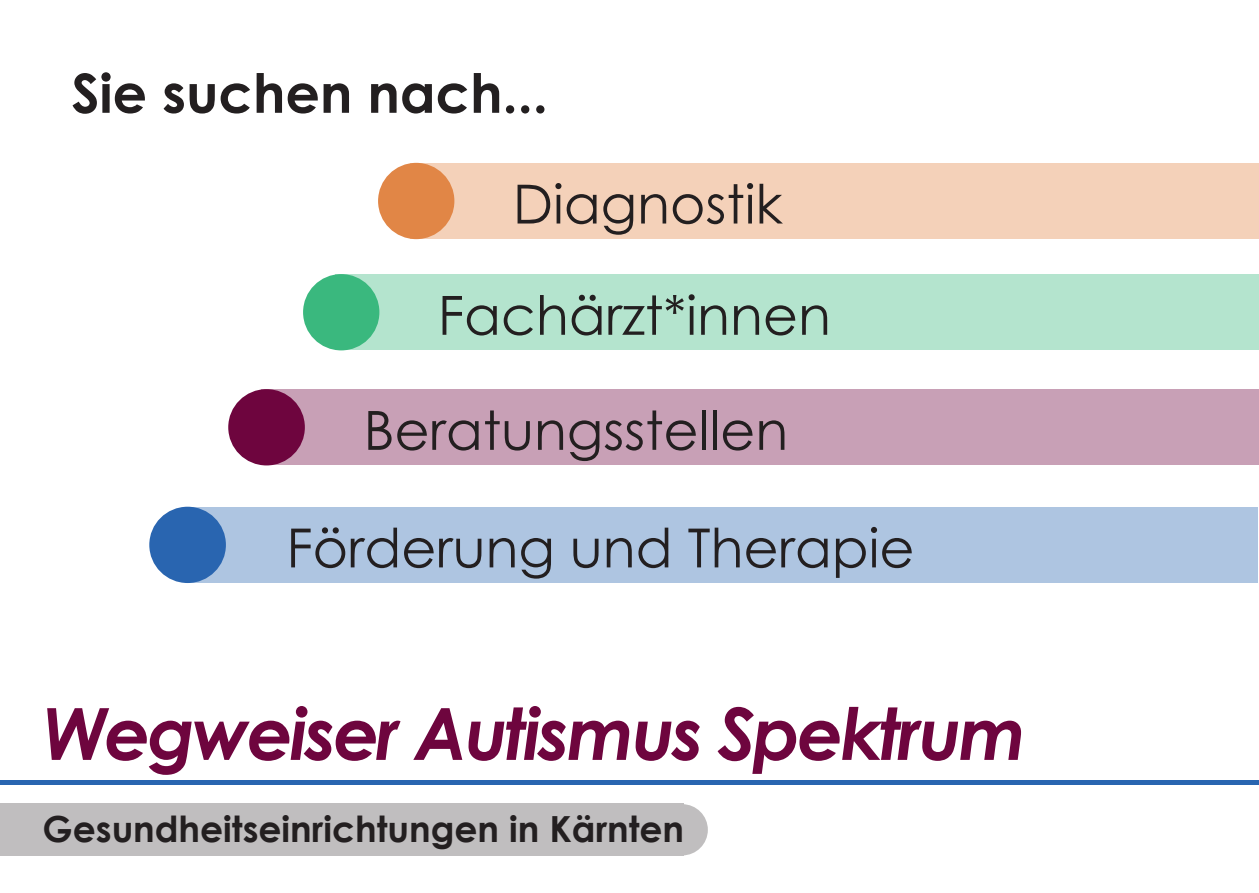
<style>
.page{position:relative;width:1259px;height:893px;background:#fff}
.page>*{position:absolute;margin:0;border:0;box-sizing:border-box;transform-origin:0 0}
.t1{font:italic 700 72px "Century Gothic";letter-spacing:-.04em;color:#6e053e}
.t2{font:54px "Century Gothic";color:#231f20}
.t3{font:700 54px "Century Gothic";color:#231f20}
.t4{font:700 36px "Century Gothic";color:#231f20}
</style>
<div class="page">
<div style="left:261px;top:389px;width:998px;height:76px;background:#c8a0b6"></div>
<div style="left:228px;top:389px;width:77px;height:76px;background:#6e053e;border-radius:50%"></div>
<div style="left:336px;top:274px;width:923px;height:76px;background:#b4e4ce"></div>
<div style="left:303px;top:274px;width:76px;height:76px;background:#3ab87e;border-radius:50%"></div>
<div style="left:411px;top:163px;width:848px;height:76px;background:#f4d1b9"></div>
<div style="left:378px;top:163px;width:76px;height:76px;background:#e18646;border-radius:50%"></div>
<div style="left:186px;top:507px;width:1071px;height:76px;background:#aec5e1"></div>
<div style="left:149px;top:507px;width:77px;height:76px;background:#2965b0;border-radius:50%"></div>
<div style="left:0;top:780px;width:1259px;height:5px;background:#2965b0"></div>
<div style="left:0;top:804px;width:684px;height:52px;background:#c0bebf"></div>
<div style="left:656px;top:804px;width:52px;height:51px;background:#c0bebf;border-radius:50%"></div>
<p class="t3" style="left:71px;top:52px;width:478px">Sie suchen nach...</p>
<p class="t2" style="left:513px;top:166px;width:271px">Diagnostik</p>
<p class="t2" style="left:438px;top:278px;width:395px">Fachärzt*innen</p>
<p class="t2" style="left:363px;top:393px;width:426px">Beratungsstellen</p>
<p class="t2" style="left:286px;top:510px;width:629px">Förderung und Therapie</p>
<h1 class="t1" style="left:43px;top:679px;width:985px">Wegweiser Autismus Spektrum</h1>
<p class="t4" style="left:43px;top:802px;width:643px">Gesundheitseinrichtungen in Kärnten</p>
</div>
